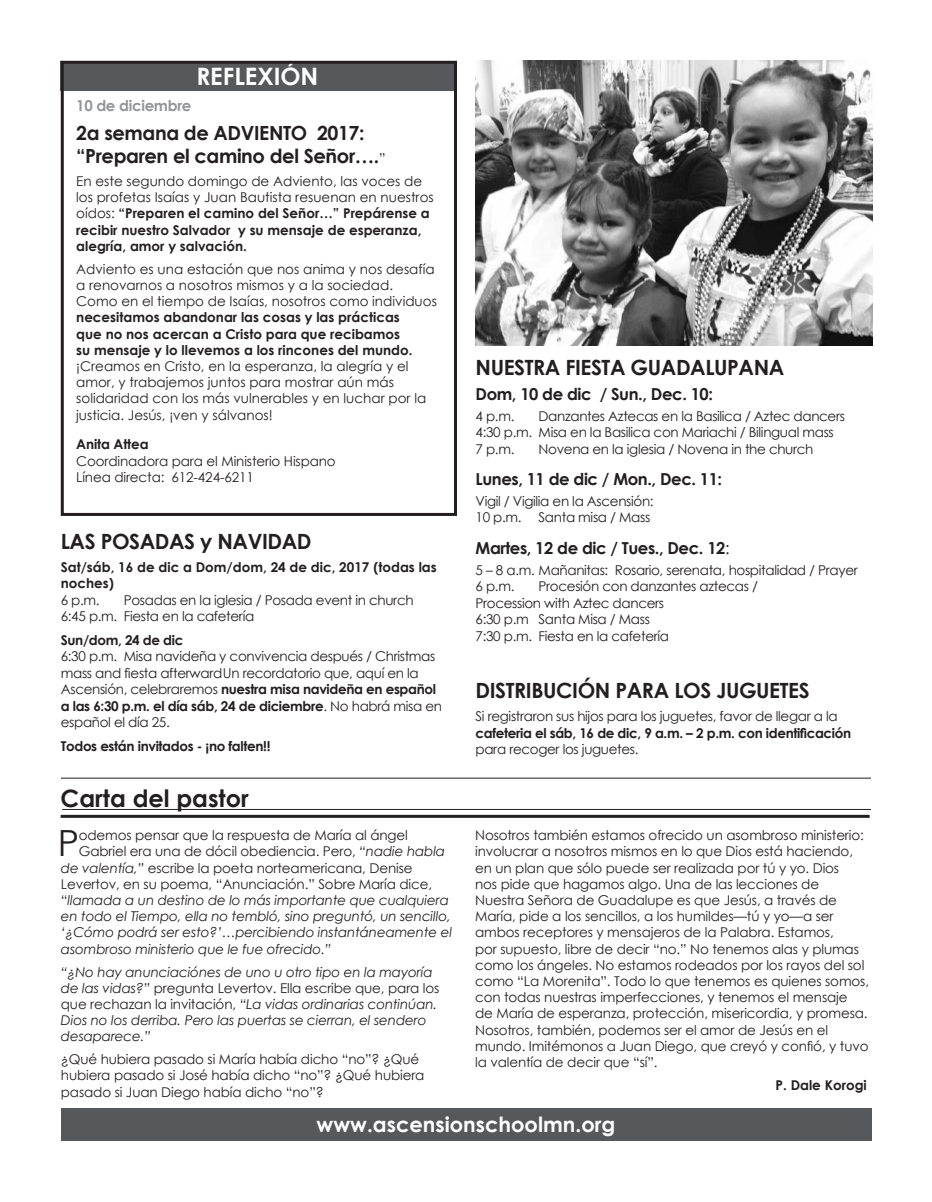
<style>
.page{position:relative;width:932px;height:1202px;background:#fff}
.page>*{position:absolute;margin:0;border:0;box-sizing:border-box;transform-origin:0 0}
.t1{font:36px "Century Gothic";color:#231f20}
.t2{font:700 24px "Century Gothic";color:#231f20}
.t3{font:700 24px "Century Gothic";color:#fff}
.t4{font:700 21px "Century Gothic";letter-spacing:-.02em;color:#231f20}
.t5{font:700 21px "Century Gothic";color:#fff}
.t6{font:700 19.5px/22.5px "Century Gothic";letter-spacing:-.02em;color:#231f20}
.t7{font:700 16.5px "Century Gothic";letter-spacing:-.025em;color:#231f20}
.t8{font:700 15px "Century Gothic";letter-spacing:-.02em;color:#939598}
.t9{font:13.5px/16.2px "Century Gothic";letter-spacing:-.01em;color:#231f20}
.t10{font:italic 13.5px/16.2px "Century Gothic";letter-spacing:-.01em;color:#231f20}
.t11{font:700 13.5px/16.2px "Century Gothic";color:#231f20}
.t12{font:700 13.5px "Century Gothic";letter-spacing:-.025em;color:#231f20}
.s1{font-weight:400;font-size:13.5px}
.s2{font-weight:400}
.s3{font-weight:700}
.s4{font-style:italic}
.s5{font-style:normal}
</style>
<div class="page">
<div style="left:61px;top:1108px;width:810px;height:33px;background:#57585a"></div>
<div style="left:61px;top:61px;width:393px;height:29px;background:#57585a"></div>
<div style="left:61px;top:61px;width:396px;height:455px;border:3px solid #231f20"></div>
<hr style="left:62px;top:809px;width:809px;height:1px;background:#231f20">
<hr style="left:61px;top:815px;width:808px;height:3px;background:#231f20">
<hr style="left:61px;top:777px;width:810px;height:1px;background:#231f20">
<img style="left:475px;top:61px;width:397px;height:284px">
<h2 class="t3" style="left:196px;top:58px;width:123px">REFLEXIÓN</h2>
<p class="t8" style="left:76px;top:94px;width:117px">10 de diciembre</p>
<h3 class="t6" style="left:76px;top:121px;width:311px">2a semana de ADVIENTO 2017: “Preparen el camino del Señor….<span class="s1">”</span></h3>
<p class="t11" style="left:76px;top:172px;width:359px"><span class="s2">En este segundo domingo de Adviento, las voces de los profetas Isaías y Juan Bautista resuenan en nuestros oídos:</span> “Preparen el camino del Señor…” Prepárense a recibir nuestro Salvador y su mensaje de esperanza, alegría, amor y salvación.</p>
<p class="t9" style="left:76px;top:260px;width:362px">Adviento es una estación que nos anima y nos desafía a renovarnos a nosotros mismos y a la sociedad.<br>Como en el tiempo de Isaías, nosotros como individuos</p>
<p class="t11" style="left:76px;top:309px;width:338px">necesitamos abandonar las cosas y las prácticas que no nos acercan a Cristo para que recibamos su mensaje y lo llevemos a los rincones del mundo.</p>
<p class="t9" style="left:76px;top:358px;width:351px">¡Creamos en Cristo, en la esperanza, la alegría y el amor, y trabajemos juntos para mostrar aún más solidaridad con los más vulnerables y en luchar por la justicia. Jesús, ¡ven y sálvanos!</p>
<p class="t11" style="left:76px;top:436px;width:74px">Anita Attea</p>
<p class="t9" style="left:76px;top:452px;width:261px">Coordinadora para el Ministerio Hispano<br>Línea directa: 612-424-6211</p>
<h3 class="t4" style="left:61px;top:525px;width:252px">LAS POSADAS y NAVIDAD</h3>
<p class="t11" style="left:61px;top:558px;width:377px">Sat/sáb, 16 de dic a Dom/dom, 24 de dic, 2017 (todas las noches)</p>
<p class="t9" style="left:61px;top:592px;width:40px">6 p.m.</p>
<p class="t9" style="left:61px;top:591px;width:354px;text-indent:63px">Posadas en la iglesia / Posada event in church<br>6:45 p.m. Fiesta en la cafetería</p>
<p class="t12" style="left:61px;top:629px;width:124px">Sun/dom, 24 de dic</p>
<p class="t9" style="left:61px;top:648px;width:383px">6:30 p.m. Misa navideña y convivencia después / Christmas mass and fiesta afterwardUn recordatorio que, aquí en la Ascensión, celebraremos <span class="s3">nuestra misa navideña en español a las 6:30 p.m. el día sáb, 24 de diciembre</span>. No habrá misa en español el día 25.</p>
<p class="t12" style="left:61px;top:735px;width:211px">Todos están invitados - ¡no falten!!</p>
<h2 class="t2" style="left:61px;top:780px;width:190px">Carta del pastor</h2>
<h1 class="t1" style="left:58px;top:818px;width:23px">P</h1>
<p class="t9" style="left:79px;top:827px;width:330px">odemos pensar que la respuesta de María al ángel</p>
<p class="t9" style="left:79px;top:843px;width:368px">Gabriel era una de dócil obediencia. Pero, <span class="s4">“nadie habla</span></p>
<p class="t9" style="left:61px;top:859px;width:353px"><span class="s4">de valentía,”</span> escribe la poeta norteamericana, Denise</p>
<p class="t9" style="left:61px;top:875px;width:373px">Levertov, en su poema, “Anunciación.” Sobre María dice,</p>
<p class="t10" style="left:61px;top:891px;width:392px">“llamada a un destino de lo más importante que cualquiera en todo el Tiempo, ella no tembló, sino preguntó, un sencillo, ‘¿Cómo podrá ser esto?’…percibiendo instantáneamente el asombroso ministerio que le fue ofrecido.”</p>
<p class="t10" style="left:61px;top:963px;width:380px">“¿No hay anunciaciónes de uno u otro tipo en la mayoría de las vidas?” <span class="s5">pregunta Levertov. Ella escribe que, para los que rechazan la invitación,</span> “La vidas ordinarias continúan.<br>Dios no los derriba. Pero las puertas se cierran, el sendero desaparece.”</p>
<p class="t9" style="left:61px;top:1051px;width:365px">¿Qué hubiera pasado si María había dicho “no”? ¿Qué hubiera pasado si José había dicho “no”? ¿Qué hubiera pasado si Juan Diego había dicho “no”?</p>
<h3 class="t4" style="left:475px;top:351px;width:310px">NUESTRA FIESTA GUADALUPANA</h3>
<p class="t7" style="left:475px;top:381px;width:239px">Dom, 10 de dic / Sun., Dec. 10:</p>
<p class="t9" style="left:475px;top:407px;width:40px">4 p.m.</p>
<p class="t9" style="left:475px;top:407px;width:371px;text-indent:63px">Danzantes Aztecas en la Basilica / Aztec dancers<br>4:30 p.m. Misa en la Basilica con Mariachi / Bilingual mass<br>7 p.m.</p>
<p class="t9" style="left:538px;top:440px;width:276px">Novena en la iglesia / Novena in the church</p>
<p class="t7" style="left:475px;top:466px;width:248px">Lunes, 11 de dic / Mon., Dec. 11:</p>
<p class="t9" style="left:475px;top:492px;width:180px">Vigil / Vigilia en la Ascensión:<br>10 p.m.</p>
<p class="t9" style="left:538px;top:509px;width:113px">Santa misa / Mass</p>
<p class="t7" style="left:475px;top:535px;width:255px">Martes, 12 de dic / Tues., Dec. 12<span class="s2">:</span></p>
<p class="t9" style="left:475px;top:561px;width:384px">5 – 8 a.m. Mañanitas: Rosario, serenata, hospitalidad / Prayer<br>6 p.m.</p>
<p class="t9" style="left:475px;top:578px;width:284px;text-indent:63px">Procesión con danzantes aztecas /<br>Procession with Aztec dancers<br>6:30 p.m Santa Misa / Mass<br>7:30 p.m. Fiesta en la cafetería</p>
<h3 class="t4" style="left:475px;top:674px;width:335px">DISTRIBUCIÓN PARA LOS JUGUETES</h3>
<p class="t9" style="left:475px;top:708px;width:363px">Si registraron sus hijos para los juguetes, favor de llegar a la</p>
<p class="t12" style="left:475px;top:722px;width:377px">cafeteria el sáb, 16 de dic, 9 a.m. – 2 p.m. con identificación</p>
<p class="t9" style="left:475px;top:741px;width:164px">para recoger los juguetes.</p>
<p class="t9" style="left:475px;top:827px;width:395px">Nosotros también estamos ofrecido un asombroso ministerio: involucrar a nosotros mismos en lo que Dios está haciendo, en un plan que sólo puede ser realizada por tú y yo. Dios<br>nos pide que hagamos algo. Una de las lecciones de Nuestra Señora de Guadalupe es que Jesús, a través de María, pide a los sencillos, a los humildes—tú y yo—a ser ambos receptores y mensajeros de la Palabra. Estamos,<br>por supuesto, libre de decir “no.” No tenemos alas y plumas como los ángeles. No estamos rodeados por los rayos del sol como “La Morenita”. Todo lo que tenemos es quienes somos, con todas nuestras imperfecciones, y tenemos el mensaje<br>de María de esperanza, protección, misericordia, y promesa.<br>Nosotros, también, podemos ser el amor de Jesús en el mundo. Imitémonos a Juan Diego, que creyó y confió, y tuvo la valentía de decir que “sí”.</p>
<p class="t11" style="left:775px;top:1076px;width:93px">P. Dale Korogi</p>
<h3 class="t5" style="left:316px;top:1108px;width:300px">www.ascensionschoolmn.org</h3>
</div>
